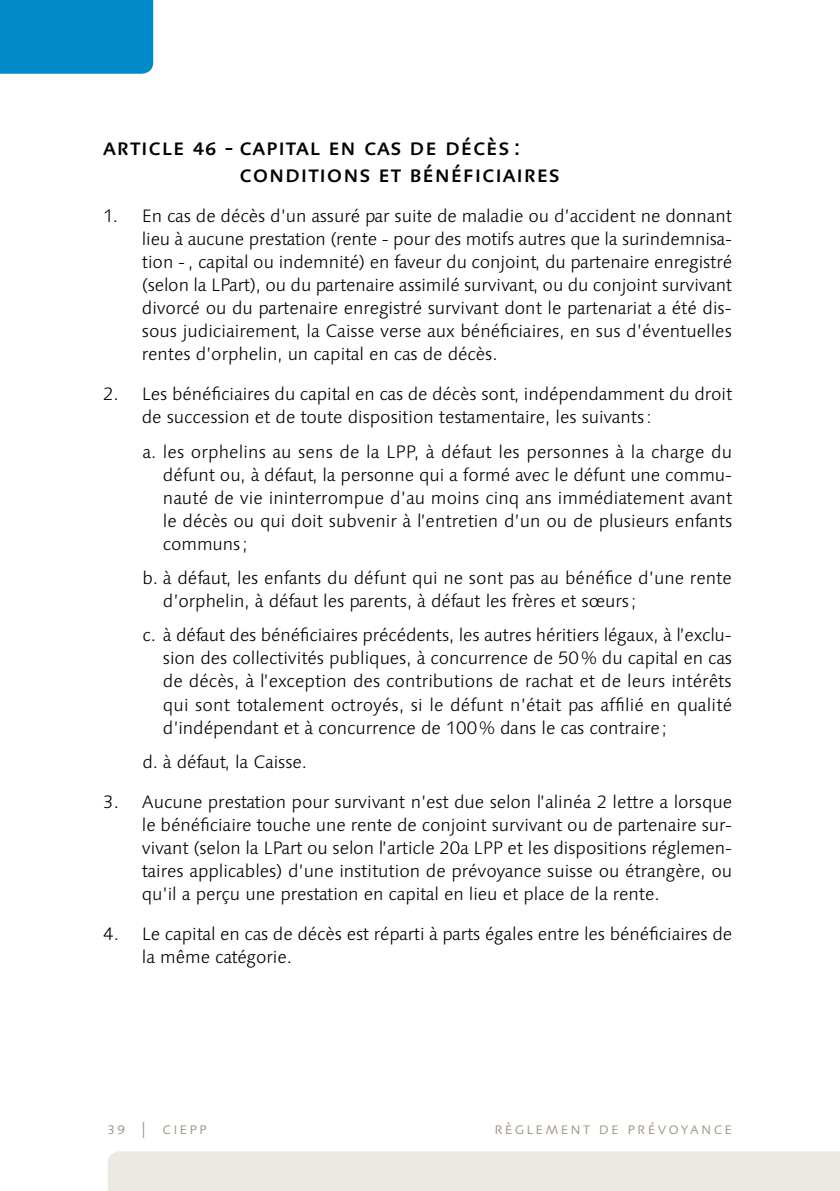
<style>
.page{position:relative;width:840px;height:1191px;background:#fff}
.page>*{position:absolute;margin:0;border:0;box-sizing:border-box;transform-origin:0 0}
.t1{font:500 23px/27.6px "Linotype Syntax SC";letter-spacing:.035em;color:#000}
.t2{font:300 18px/23px "Linotype Syntax";letter-spacing:-.005em;color:#000;text-align:justify}
.t3{font:300 16px "Linotype Syntax SC";letter-spacing:.14em;color:#9b907c}
</style>
<div class="page">
<div style="left:108px;top:1151px;width:731px;height:40px;background:#ece9e3"></div>
<div style="left:0;top:0;width:153px;height:74px;background:#008ac9"></div>
<p class="t1" style="left:239px;top:133px;width:321px;text-indent:-136px">article 46 - capital en cas de décès : conditions et bénéficiaires</p>
<p class="t2" style="left:142px;top:205px;width:591px;text-indent:-39px">1. En cas de décès d’un assuré par suite de maladie ou d’accident ne donnant lieu à aucune prestation (rente - pour des motifs autres que la surindemnisa&shy;tion - , capital ou indemnité) en faveur du conjoint, du partenaire enregistré (selon la LPart), ou du partenaire assimilé survivant, ou du conjoint survivant divorcé ou du partenaire enregistré survivant dont le partenariat a été dis&shy;sous judiciairement, la Caisse verse aux bénéficiaires, en sus d’éventuelles rentes d’orphelin, un capital en cas de décès.</p>
<p class="t2" style="left:142px;top:383px;width:591px;text-indent:-39px">2. Les bénéficiaires du capital en cas de décès sont, indépendamment du droit de succession et de toute disposition testamentaire, les suivants :</p>
<p class="t2" style="left:163px;top:440px;width:570px;text-indent:-20px">a. les orphelins au sens de la LPP, à défaut les personnes à la charge du défunt ou, à défaut, la personne qui a formé avec le défunt une commu&shy;nauté de vie ininterrompue d’au moins cinq ans immédiatement avant le décès ou qui doit subvenir à l’entretien d’un ou de plusieurs enfants communs ;</p>
<p class="t2" style="left:163px;top:566px;width:570px;text-indent:-20px">b. à défaut, les enfants du défunt qui ne sont pas au bénéfice d’une rente d’orphelin, à défaut les parents, à défaut les frères et sœurs ;</p>
<p class="t2" style="left:163px;top:624px;width:570px;text-indent:-20px">c. à défaut des bénéficiaires précédents, les autres héritiers légaux, à l’exclu&shy;sion des collectivités publiques, à concurrence de 50% du capital en cas de décès, à l’exception des contributions de rachat et de leurs intérêts qui sont totalement octroyés, si le défunt n’était pas affilié en qualité d’indépendant et à concurrence de 100% dans le cas contraire;</p>
<p class="t2" style="left:142px;top:750px;width:166px">d. à défaut, la Caisse.</p>
<p class="t2" style="left:142px;top:790px;width:591px;text-indent:-39px">3. Aucune prestation pour survivant n’est due selon l’alinéa 2 lettre a lorsque le bénéficiaire touche une rente de conjoint survivant ou de partenaire sur&shy;vivant (selon la LPart ou selon l’article 20a LPP et les dispositions réglemen&shy;taires applicables) d’une institution de prévoyance suisse ou étrangère, ou qu’il a perçu une prestation en capital en lieu et place de la rente.</p>
<p class="t2" style="left:142px;top:922px;width:591px;text-indent:-39px">4. Le capital en cas de décès est réparti à parts égales entre les bénéficiaires de la même catégorie.</p>
<p class="t3" style="left:108px;top:1119px;width:101px">39 | ciepp</p>
<p class="t3" style="left:494px;top:1119px;width:239px">règlement de prévoyance</p>
</div>
